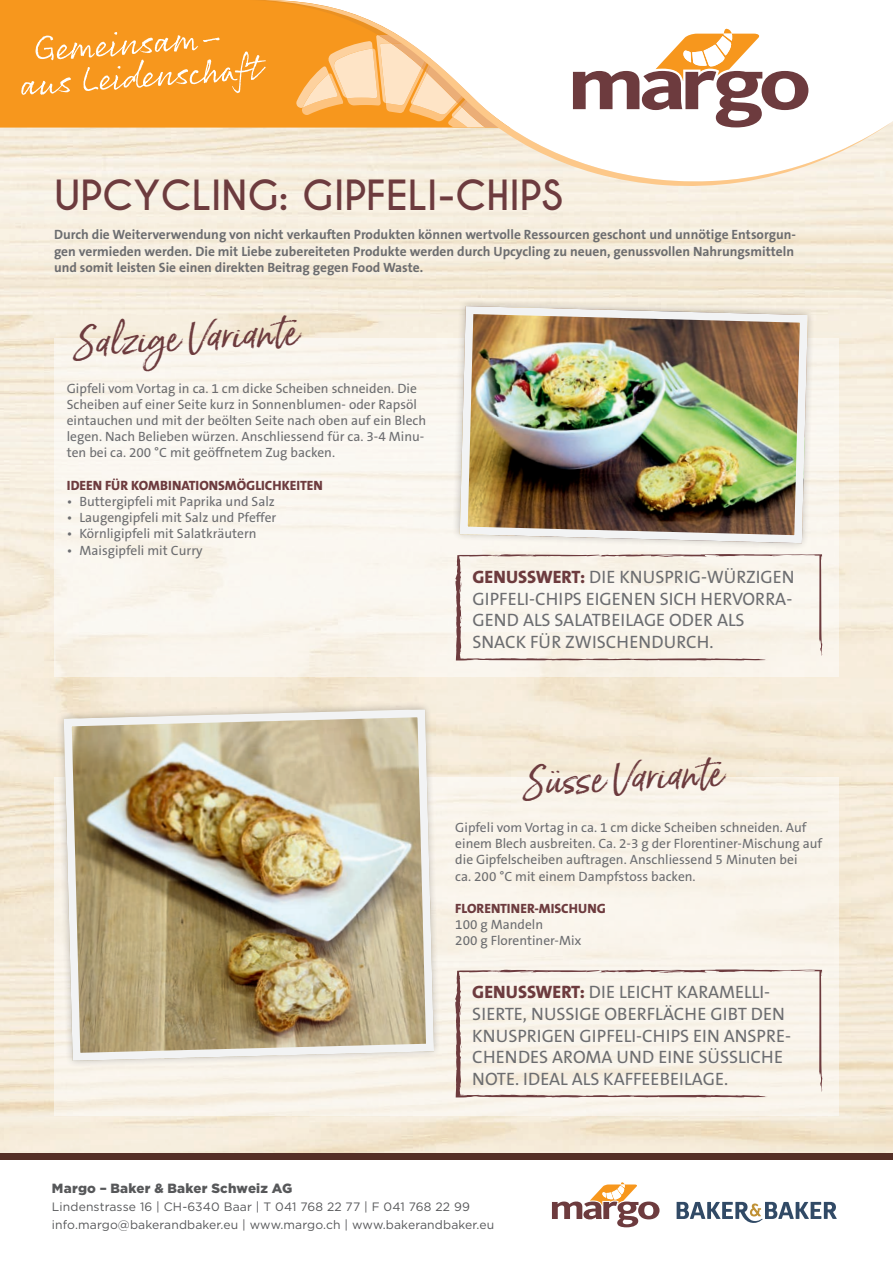
<style>
.page{position:relative;width:893px;height:1263px;background:#fff}
.page>*{position:absolute;margin:0;border:0;box-sizing:border-box;transform-origin:0 0}
.t1{font:700 39px "Caviar Dreams";color:#6d3b3e}
.t2{font:37.5px "Born Ready Slanted";color:#6d3b3e}
.t3{font:18px/21.6px "The Sans B5 Plain";color:#6c6d70}
.t4{font:13.5px/16.2px "The Sans B5 Plain";color:#6c6d70}
.t5{font:700 13.5px/16.2px "The Sans B7";color:#6c6d70}
.t6{font:800 13.5px "The Sans B8";color:#6d3b3e}
.t7{font:900 13.35px "Gotham";letter-spacing:.02em;color:#57585a}
.t8{font:12.15px/18px "Gotham";letter-spacing:.01em;color:#57585a}
.s1{font-family:"The Sans B8";font-weight:800;color:#6d3b3e}
</style>
<div class="page">
<svg style="left:0;top:0;width:893px;height:186px;background:#f6be75"></svg>
<svg style="left:265px;top:0;width:626px;height:186px"></svg>
<svg style="left:21px;top:32px;width:245px;height:63px;background:#f7a43b"></svg>
<svg style="left:573px;top:28px;width:235px;height:99px"></svg>
<div style="left:0;top:1153px;width:893px;height:7px;background:#542f26"></div>
<svg style="left:677px;top:1202px;width:160px;height:21px"></svg>
<svg style="left:552px;top:1182px;width:107px;height:45px"></svg>
<div style="left:54px;top:338px;width:785px;height:338px;background:#faf6ef"></div>
<div style="left:54px;top:777px;width:785px;height:338px;background:#f9f4eb"></div>
<svg style="left:455px;top:553px;width:367px;height:107px"></svg>
<svg style="left:455px;top:969px;width:367px;height:128px"></svg>
<svg style="left:452px;top:298px;width:364px;height:217px;fill:#f8f2e4"></svg>
<img style="left:456px;top:302px;width:356px;height:244px">
<svg style="left:56px;top:701px;width:386px;height:368px"></svg>
<img style="left:64px;top:709px;width:370px;height:352px">
<div style="left:64px;top:709px;width:370px;height:352px;border:8px solid #f2f3f4;border-radius:9px"></div>
<h1 class="t1" style="left:54px;top:172px;width:510px">UPCYCLING: GIPFELI-CHIPS</h1>
<p class="t5" style="left:54px;top:227px;width:744px">Durch die Weiterverwendung von nicht verkauften Produkten können wertvolle Ressourcen geschont und unnötige Entsorgun&shy;gen vermieden werden. Die mit Liebe zubereiteten Produkte werden durch Upcycling zu neuen, genussvollen Nahrungsmitteln und somit leisten Sie einen direkten Beitrag gegen Food Waste.</p>
<h2 class="t2" style="left:71px;top:320px;width:228px;rotate:-3deg">Salzige Variante</h2>
<p class="t4" style="left:67px;top:380px;width:361px">Gipfeli vom Vortag in ca. 1 cm dicke Scheiben schneiden. Die Scheiben auf einer Seite kurz in Sonnenblumen- oder Rapsöl eintauchen und mit der beölten Seite nach oben auf ein Blech legen. Nach Belieben würzen. Anschliessend für ca. 3-4 Minu&shy;ten bei ca. 200 °C mit geöffnetem Zug backen.</p>
<p class="t6" style="left:67px;top:478px;width:258px">IDEEN FÜR KOMBINATIONSMÖGLICHKEITEN</p>
<p class="t4" style="left:67px;top:494px;width:210px">• Buttergipfeli mit Paprika und Salz</p>
<p class="t4" style="left:67px;top:510px;width:211px">• Laugengipfeli mit Salz und Pfeffer</p>
<p class="t4" style="left:67px;top:526px;width:191px">• Körnligipfeli mit Salatkräutern</p>
<p class="t4" style="left:67px;top:542px;width:137px">• Maisgipfeli mit Curry</p>
<h3 class="t3" style="left:472px;top:567px;width:324px"><span class="s1">GENUSSWERT:</span> DIE KNUSPRIG-WÜRZIGEN GIPFELI-CHIPS EIGENEN SICH HERVORRA-GEND ALS SALATBEILAGE ODER ALS SNACK FÜR ZWISCHENDURCH.</h3>
<h2 class="t2" style="left:520px;top:760px;width:203px;rotate:-3deg">Süss e Variante</h2>
<p class="t4" style="left:455px;top:820px;width:368px">Gipfeli vom Vortag in ca. 1 cm dicke Scheiben schneiden. Auf einem Blech ausbreiten. Ca. 2-3 g der Florentiner-Mischung auf die Gipfelscheiben auftragen. Anschliessend 5 Minuten bei<br>ca. 200 °C mit einem Dampfstoss backen.</p>
<p class="t6" style="left:455px;top:901px;width:152px">FLORENTINER-MISCHUNG</p>
<p class="t4" style="left:455px;top:917px;width:128px">100 g Mandeln<br>200 g Florentiner-Mix</p>
<h3 class="t3" style="left:472px;top:982px;width:320px"><span class="s1">GENUSSWERT:</span> DIE LEICHT KARAMELLI-SIERTE, NUSSIGE OBERFLÄCHE GIBT DEN KNUSPRIGEN GIPFELI-CHIPS EIN ANSPRE-CHENDES AROMA UND EINE SÜSSLICHE NOTE. IDEAL ALS KAFFEEBEILAGE.</h3>
<p class="t7" style="left:52px;top:1179px;width:242px">Margo – Baker &amp; Baker Schweiz AG</p>
<p class="t8" style="left:52px;top:1197px;width:444px">Lindenstrasse 16 | CH-6340 Baar | T 041 768 22 77 | F 041 768 22 99 info.margo@bakerandbaker.eu | www.margo.ch | www.bakerandbaker.eu</p>
</div>
